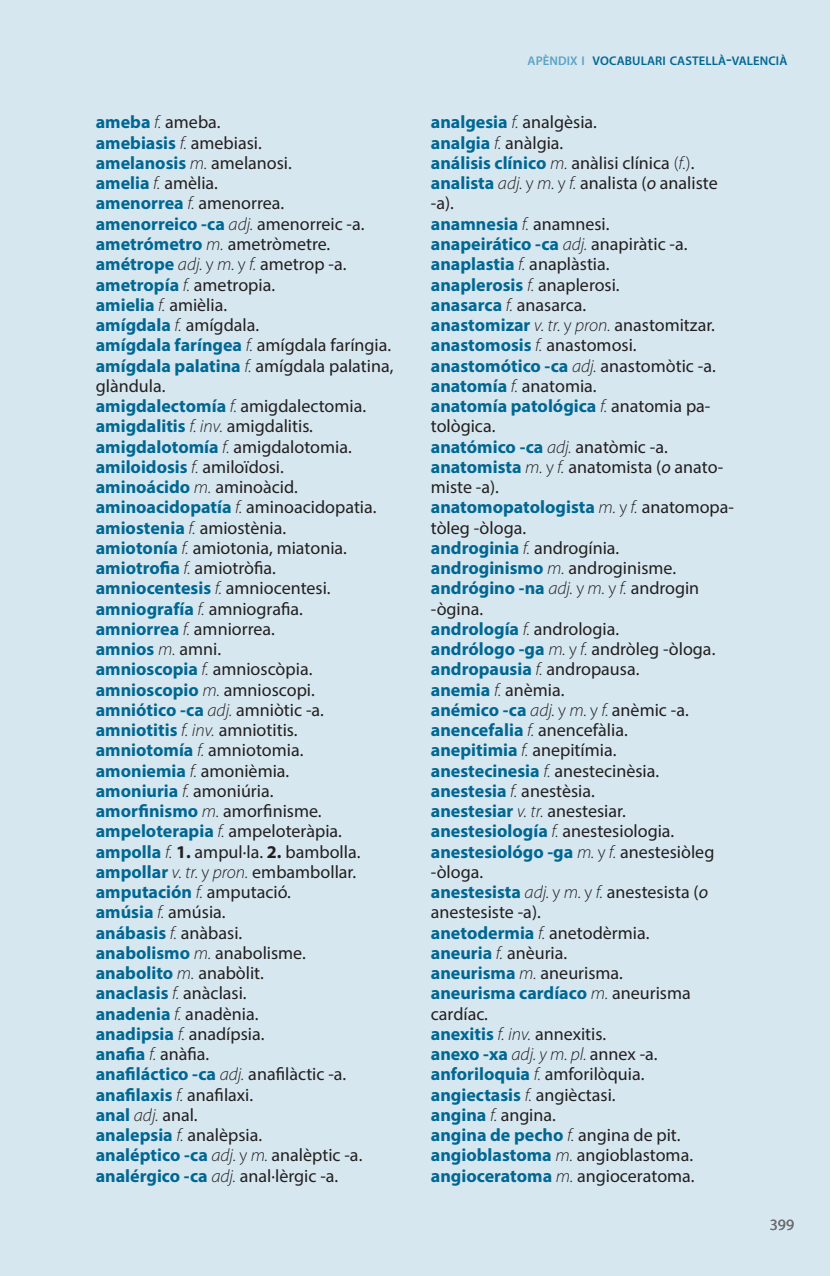
<style>
.page{position:relative;width:831px;height:1276px;background:#fff}
.page>*{position:absolute;margin:0;border:0;box-sizing:border-box;transform-origin:0 0}
.t1{font:18px/20.2px "Myriad Pro";color:#231f20}
.t2{font:15.75px "Myriad Pro";color:#6d6e70}
.t3{font:600 12.6px "Myriad Pro";letter-spacing:.005em;color:#006792}
.s1{color:#5aa3c4}
.s2{font-size:18px}
.s3{font-weight:700;color:#006792}
.s4{font-weight:300;font-style:italic}
.s5{font-weight:300}
.s6{font-weight:700}
.s7{font-style:italic}
</style>
<div class="page">
<div style="left:0;top:0;width:829px;height:1276px;background:#d6e7f0"></div>
<p class="t3" style="left:527px;top:53px;width:261px"><span class="s1">APÈNDIX I</span> VOCABULARI CASTELLÀ<span class="s2">-</span>VALENCIÀ</p>
<p class="t1" style="left:96px;top:113px;width:299px"><span class="s3">ameba</span> <span class="s4">f.</span> ameba.<br><span class="s3">amebiasis</span> <span class="s4">f.</span> amebiasi.<br><span class="s3">amelanosis</span> <span class="s4">m.</span> amelanosi.<br><span class="s3">amelia</span> <span class="s4">f.</span> amèlia.<br><span class="s3">amenorrea</span> <span class="s4">f.</span> amenorrea.<br><span class="s3">amenorreico -ca</span> <span class="s4">adj.</span> amenorreic -a. <span class="s3">ametrómetro</span> <span class="s4">m.</span> ametròmetre. <span class="s3">amétrope</span> <span class="s4">adj.</span> <span class="s5">y</span> <span class="s4">m.</span> <span class="s5">y</span> <span class="s4">f.</span> ametrop -a. <span class="s3">ametropía</span> <span class="s4">f.</span> ametropia.<br><span class="s3">amielia</span> <span class="s4">f.</span> amièlia.<br><span class="s3">amígdala</span> <span class="s4">f.</span> amígdala.<br><span class="s3">amígdala faríngea</span> <span class="s4">f.</span> amígdala faríngia. <span class="s3">amígdala palatina</span> <span class="s4">f.</span> amígdala palatina, glàndula.<br><span class="s3">amigdalectomía</span> <span class="s4">f.</span> amigdalectomia. <span class="s3">amigdalitis</span> <span class="s4">f. inv.</span> amigdalitis. <span class="s3">amigdalotomía</span> <span class="s4">f.</span> amigdalotomia. <span class="s3">amiloidosis</span> <span class="s4">f.</span> amiloïdosi.<br><span class="s3">aminoácido</span> <span class="s4">m.</span> aminoàcid. <span class="s3">aminoacidopatía</span> <span class="s4">f.</span> aminoacidopatia. <span class="s3">amiostenia</span> <span class="s4">f.</span> amiostènia.<br><span class="s3">amiotonía</span> <span class="s4">f.</span> amiotonia, miatonia. <span class="s3">amiotrofia</span> <span class="s4">f.</span> amiotròfia. <span class="s3">amniocentesis</span> <span class="s4">f.</span> amniocentesi. <span class="s3">amniografía</span> <span class="s4">f.</span> amniografia.<br><span class="s3">amniorrea</span> <span class="s4">f.</span> amniorrea.<br><span class="s3">amnios</span> <span class="s4">m.</span> amni.<br><span class="s3">amnioscopia</span> <span class="s4">f.</span> amnioscòpia. <span class="s3">amnioscopio</span> <span class="s4">m.</span> amnioscopi. <span class="s3">amniótico -ca</span> <span class="s4">adj.</span> amniòtic -a. <span class="s3">amniotitis</span> <span class="s4">f. inv.</span> amniotitis. <span class="s3">amniotomía</span> <span class="s4">f.</span> amniotomia. <span class="s3">amoniemia</span> <span class="s4">f.</span> amonièmia.<br><span class="s3">amoniuria</span> <span class="s4">f.</span> amoniúria.<br><span class="s3">amorfinismo</span> <span class="s4">m.</span> amorfinisme. <span class="s3">ampeloterapia</span> <span class="s4">f.</span> ampeloteràpia. <span class="s3">ampolla</span> <span class="s4">f.</span> <span class="s6">1.</span> ampul·la. <span class="s6">2.</span> bambolla. <span class="s3">ampollar</span> <span class="s4">v. tr.</span> <span class="s5">y</span> <span class="s4">pron.</span> embambollar. <span class="s3">amputación</span> <span class="s4">f.</span> amputació.<br><span class="s3">amúsia</span> <span class="s4">f.</span> amúsia.<br><span class="s3">anábasis</span> <span class="s4">f.</span> anàbasi.<br><span class="s3">anabolismo</span> <span class="s4">m.</span> anabolisme.<br><span class="s3">anabolito</span> <span class="s4">m.</span> anabòlit.<br><span class="s3">anaclasis</span> <span class="s4">f.</span> anàclasi.<br><span class="s3">anadenia</span> <span class="s4">f.</span> anadènia.<br><span class="s3">anadipsia</span> <span class="s4">f.</span> anadípsia.<br><span class="s3">anafia</span> <span class="s4">f.</span> anàfia.<br><span class="s3">anafiláctico -ca</span> <span class="s4">adj.</span> anafilàctic -a. <span class="s3">anafilaxis</span> <span class="s4">f.</span> anafilaxi.<br><span class="s3">anal</span> <span class="s4">adj.</span> anal.<br><span class="s3">analepsia</span> <span class="s4">f.</span> analèpsia.<br><span class="s3">analéptico -ca</span> <span class="s4">adj.</span> <span class="s5">y</span> <span class="s4">m.</span> analèptic -a. <span class="s3">analérgico -ca</span> <span class="s4">adj.</span> anal·lèrgic -a.</p>
<p class="t1" style="left:431px;top:113px;width:304px"><span class="s3">analgesia</span> <span class="s4">f.</span> analgèsia.<br><span class="s3">analgia</span> <span class="s4">f.</span> anàlgia.<br><span class="s3">análisis clínico</span> <span class="s4">m.</span> anàlisi clínica <span class="s5">(</span><span class="s4">f.</span><span class="s5">)</span>. <span class="s3">analista</span> <span class="s4">adj.</span> <span class="s5">y</span> <span class="s4">m.</span> <span class="s5">y</span> <span class="s4">f.</span> analista (<span class="s7">o</span> analiste -a).<br><span class="s3">anamnesia</span> <span class="s4">f.</span> anamnesi.<br><span class="s3">anapeirático -ca</span> <span class="s4">adj.</span> anapiràtic -a. <span class="s3">anaplastia</span> <span class="s4">f.</span> anaplàstia.<br><span class="s3">anaplerosis</span> <span class="s4">f.</span> anaplerosi.<br><span class="s3">anasarca</span> <span class="s4">f.</span> anasarca.<br><span class="s3">anastomizar</span> <span class="s4">v. tr.</span> <span class="s5">y</span> <span class="s4">pron.</span> anastomitzar. <span class="s3">anastomosis</span> <span class="s4">f.</span> anastomosi. <span class="s3">anastomótico -ca</span> <span class="s4">adj.</span> anastomòtic -a. <span class="s3">anatomía</span> <span class="s4">f.</span> anatomia.<br><span class="s3">anatomía patológica</span> <span class="s4">f.</span> anatomia pa&shy;tològica.<br><span class="s3">anatómico -ca</span> <span class="s4">adj.</span> anatòmic -a. <span class="s3">anatomista</span> <span class="s4">m.</span> <span class="s5">y</span> <span class="s4">f.</span> anatomista (<span class="s7">o</span> anato&shy;miste -a).<br><span class="s3">anatomopatologista</span> <span class="s4">m.</span> <span class="s5">y</span> <span class="s4">f.</span> anatomopa&shy;tòleg -òloga.<br><span class="s3">androginia</span> <span class="s4">f.</span> androgínia. <span class="s3">androginismo</span> <span class="s4">m.</span> androginisme. <span class="s3">andrógino -na</span> <span class="s4">adj.</span> <span class="s5">y</span> <span class="s4">m.</span> <span class="s5">y</span> <span class="s4">f.</span> androgin -ògina.<br><span class="s3">andrología</span> <span class="s4">f.</span> andrologia.<br><span class="s3">andrólogo -ga</span> <span class="s4">m.</span> <span class="s5">y</span> <span class="s4">f.</span> andròleg -òloga. <span class="s3">andropausia</span> <span class="s4">f.</span> andropausa.<br><span class="s3">anemia</span> <span class="s4">f.</span> anèmia.<br><span class="s3">anémico -ca</span> <span class="s4">adj.</span> <span class="s5">y</span> <span class="s4">m.</span> <span class="s5">y</span> <span class="s4">f.</span> anèmic -a. <span class="s3">anencefalia</span> <span class="s4">f.</span> anencefàlia.<br><span class="s3">anepitimia</span> <span class="s4">f.</span> anepitímia.<br><span class="s3">anestecinesia</span> <span class="s4">f.</span> anestecinèsia. <span class="s3">anestesia</span> <span class="s4">f.</span> anestèsia.<br><span class="s3">anestesiar</span> <span class="s4">v. tr.</span> anestesiar. <span class="s3">anestesiología</span> <span class="s4">f.</span> anestesiologia. <span class="s3">anestesiológo -ga</span> <span class="s4">m.</span> <span class="s5">y</span> <span class="s4">f.</span> anestesiòleg -òloga.<br><span class="s3">anestesista</span> <span class="s4">adj.</span> <span class="s5">y</span> <span class="s4">m.</span> <span class="s5">y</span> <span class="s4">f.</span> anestesista (<span class="s7">o </span>anestesiste -a).<br><span class="s3">anetodermia</span> <span class="s4">f.</span> anetodèrmia.<br><span class="s3">aneuria</span> <span class="s4">f.</span> anèuria.<br><span class="s3">aneurisma</span> <span class="s4">m.</span> aneurisma.<br><span class="s3">aneurisma cardíaco</span> <span class="s4">m.</span> aneurisma cardíac.<br><span class="s3">anexitis</span> <span class="s4">f. inv.</span> annexitis.<br><span class="s3">anexo -xa</span> <span class="s4">adj. y m. pl.</span> annex -a. <span class="s3">anforiloquia</span> <span class="s4">f.</span> amforilòquia. <span class="s3">angiectasis</span> <span class="s4">f.</span> angièctasi.<br><span class="s3">angina</span> <span class="s4">f.</span> angina.<br><span class="s3">angina de pecho</span> <span class="s4">f.</span> angina de pit. <span class="s3">angioblastoma</span> <span class="s4">m.</span> angioblastoma. <span class="s3">angioceratoma</span> <span class="s4">m.</span> angioceratoma.</p>
<p class="t2" style="left:769px;top:1218px;width:26px">399</p>
</div>
